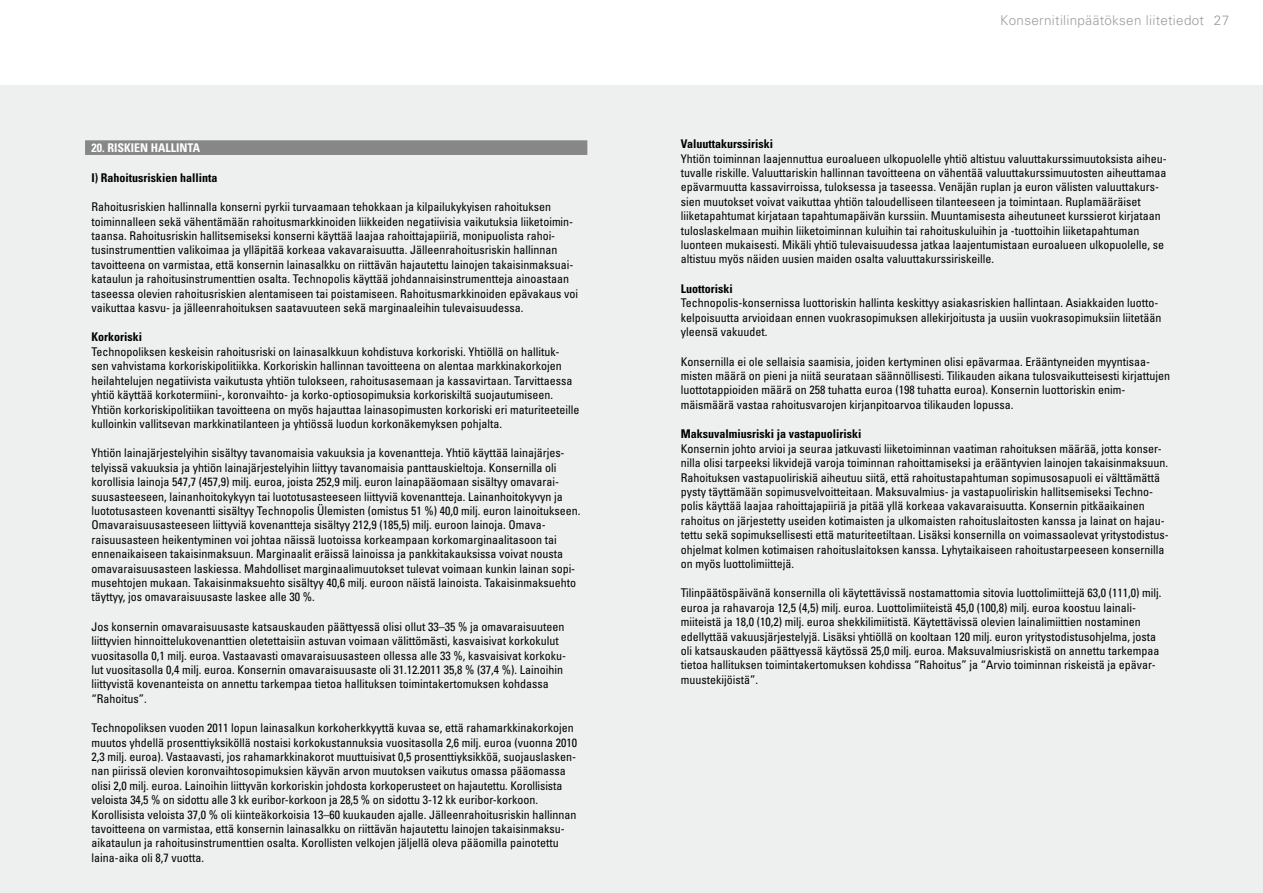
<style>
.page{position:relative;width:1263px;height:893px;background:#fff}
.page>*{position:absolute;margin:0;border:0;box-sizing:border-box;transform-origin:0 0}
.t1{font:300 13.5px "Univers";letter-spacing:.02em;color:#9d9d9c}
.t2{font:condensed 12px/14.4px "Univers";color:#000}
.t3{font:700 condensed 12px "Univers";color:#000}
.t4{font:700 condensed 12px "Univers";color:#fff}
</style>
<div class="page">
<div style="left:0;top:85px;width:1263px;height:808px;background:#eeefef"></div>
<div style="left:85px;top:140px;width:502px;height:15px;background:#878787"></div>
<p class="t4" style="left:91px;top:141px;width:110px">20. RISKIEN HALLINTA</p>
<p class="t3" style="left:91px;top:170px;width:128px">I) Rahoitusriskien hallinta</p>
<p class="t2" style="left:91px;top:199px;width:488px">Rahoitusriskien hallinnalla konserni pyrkii turvaamaan tehokkaan ja kilpailukykyisen rahoituksen toiminnalleen sekä vähentämään rahoitusmarkkinoiden liikkeiden negatiivisia vaikutuksia liiketoimin&shy;taansa. Rahoitusriskin hallitsemiseksi konserni käyttää laajaa rahoittajapiiriä, monipuolista rahoi&shy;tusinstrumenttien valikoimaa ja ylläpitää korkeaa vakavaraisuutta. Jälleenrahoitusriskin hallinnan tavoitteena on varmistaa, että konsernin lainasalkku on riittävän hajautettu lainojen takaisinmaksuai&shy;kataulun ja rahoitusinstrumenttien osalta. Technopolis käyttää johdannaisinstrumentteja ainoastaan taseessa olevien rahoitusriskien alentamiseen tai poistamiseen. Rahoitusmarkkinoiden epävakaus voi vaikuttaa kasvu- ja jälleenrahoituksen saatavuuteen sekä marginaaleihin tulevaisuudessa.</p>
<p class="t3" style="left:91px;top:330px;width:52px">Korkoriski</p>
<p class="t2" style="left:91px;top:344px;width:489px">Technopoliksen keskeisin rahoitusriski on lainasalkkuun kohdistuva korkoriski. Yhtiöllä on hallituk&shy;sen vahvistama korkoriskipolitiikka. Korkoriskin hallinnan tavoitteena on alentaa markkinakorkojen heilahtelujen negatiivista vaikutusta yhtiön tulokseen, rahoitusasemaan ja kassavirtaan. Tarvittaessa yhtiö käyttää korkotermiini-, koronvaihto- ja korko-optiosopimuksia korkoriskiltä suojautumiseen.<br>Yhtiön korkoriskipolitiikan tavoitteena on myös hajauttaa lainasopimusten korkoriski eri maturiteeteille kulloinkin vallitsevan markkinatilanteen ja yhtiössä luodun korkonäkemyksen pohjalta.</p>
<p class="t2" style="left:91px;top:446px;width:490px">Yhtiön lainajärjestelyihin sisältyy tavanomaisia vakuuksia ja kovenantteja. Yhtiö käyttää lainajärjes&shy;telyissä vakuuksia ja yhtiön lainajärjestelyihin liittyy tavanomaisia panttauskieltoja. Konsernilla oli korollisia lainoja 547,7 (457,9) milj. euroa, joista 252,9 milj. euron lainapääomaan sisältyy omavarai&shy;suusasteeseen, lainanhoitokykyyn tai luototusasteeseen liittyviä kovenantteja. Lainanhoitokyvyn ja luototusasteen kovenantti sisältyy Technopolis Ülemisten (omistus 51 %) 40,0 milj. euron lainoitukseen.<br>Omavaraisuusasteeseen liittyviä kovenantteja sisältyy 212,9 (185,5) milj. euroon lainoja. Omava&shy;raisuusasteen heikentyminen voi johtaa näissä luotoissa korkeampaan korkomarginaalitasoon tai ennenaikaiseen takaisinmaksuun. Marginaalit eräissä lainoissa ja pankkitakauksissa voivat nousta omavaraisuusasteen laskiessa. Mahdolliset marginaalimuutokset tulevat voimaan kunkin lainan sopi&shy;musehtojen mukaan. Takaisinmaksuehto sisältyy 40,6 milj. euroon näistä lainoista. Takaisinmaksuehto täyttyy, jos omavaraisuusaste laskee alle 30 %.</p>
<p class="t2" style="left:91px;top:619px;width:476px">Jos konsernin omavaraisuusaste katsauskauden päättyessä olisi ollut 33–35 % ja omavaraisuuteen liittyvien hinnoittelukovenanttien oletettaisiin astuvan voimaan välittömästi, kasvaisivat korkokulut vuositasolla 0,1 milj. euroa. Vastaavasti omavaraisuusasteen ollessa alle 33 %, kasvaisivat korkoku&shy;lut vuositasolla 0,4 milj. euroa. Konsernin omavaraisuusaste oli 31.12.2011 35,8 % (37,4 %). Lainoihin liittyvistä kovenanteista on annettu tarkempaa tietoa hallituksen toimintakertomuksen kohdassa “Rahoitus”.</p>
<p class="t2" style="left:91px;top:720px;width:487px">Technopoliksen vuoden 2011 lopun lainasalkun korkoherkkyyttä kuvaa se, että rahamarkkinakorkojen muutos yhdellä prosenttiyksiköllä nostaisi korkokustannuksia vuositasolla 2,6 milj. euroa (vuonna 2010<br>2,3 milj. euroa). Vastaavasti, jos rahamarkkinakorot muuttuisivat 0,5 prosenttiyksikköä, suojauslasken&shy;nan piirissä olevien koronvaihtosopimuksien käyvän arvon muutoksen vaikutus omassa pääomassa olisi 2,0 milj. euroa. Lainoihin liittyvän korkoriskin johdosta korkoperusteet on hajautettu. Korollisista veloista 34,5 % on sidottu alle 3 kk euribor-korkoon ja 28,5 % on sidottu 3-12 kk euribor-korkoon.<br>Korollisista veloista 37,0 % oli kiinteäkorkoisia 13–60 kuukauden ajalle. Jälleenrahoitusriskin hallinnan tavoitteena on varmistaa, että konsernin lainasalkku on riittävän hajautettu lainojen takaisinmaksu&shy;aikataulun ja rahoitusinstrumenttien osalta. Korollisten velkojen jäljellä oleva pääomilla painotettu laina-aika oli 8,7 vuotta.</p>
<p class="t1" style="left:1000px;top:12px;width:230px">Konsernitilinpäätöksen liitetiedot 27</p>
<p class="t3" style="left:681px;top:136px;width:94px">Valuuttakurssiriski</p>
<p class="t2" style="left:681px;top:151px;width:487px">Yhtiön toiminnan laajennuttua euroalueen ulkopuolelle yhtiö altistuu valuuttakurssimuutoksista aiheu&shy;tuvalle riskille. Valuuttariskin hallinnan tavoitteena on vähentää valuuttakurssimuutosten aiheuttamaa epävarmuutta kassavirroissa, tuloksessa ja taseessa. Venäjän ruplan ja euron välisten valuuttakurs&shy;sien muutokset voivat vaikuttaa yhtiön taloudelliseen tilanteeseen ja toimintaan. Ruplamääräiset liiketapahtumat kirjataan tapahtumapäivän kurssiin. Muuntamisesta aiheutuneet kurssierot kirjataan tuloslaskelmaan muihin liiketoiminnan kuluihin tai rahoituskuluihin ja -tuottoihin liiketapahtuman luonteen mukaisesti. Mikäli yhtiö tulevaisuudessa jatkaa laajentumistaan euroalueen ulkopuolelle, se altistuu myös näiden uusien maiden osalta valuuttakurssiriskeille.</p>
<p class="t3" style="left:681px;top:281px;width:53px">Luottoriski</p>
<p class="t2" style="left:681px;top:296px;width:482px">Technopolis-konsernissa luottoriskin hallinta keskittyy asiakasriskien hallintaan. Asiakkaiden luotto&shy;kelpoisuutta arvioidaan ennen vuokrasopimuksen allekirjoitusta ja uusiin vuokrasopimuksiin liitetään yleensä vakuudet.</p>
<p class="t2" style="left:681px;top:354px;width:491px">Konsernilla ei ole sellaisia saamisia, joiden kertyminen olisi epävarmaa. Erääntyneiden myyntisaa&shy;misten määrä on pieni ja niitä seurataan säännöllisesti. Tilikauden aikana tulosvaikutteisesti kirjattujen luottotappioiden määrä on 258 tuhatta euroa (198 tuhatta euroa). Konsernin luottoriskin enim&shy;mäismäärä vastaa rahoitusvarojen kirjanpitoarvoa tilikauden lopussa.</p>
<p class="t3" style="left:681px;top:427px;width:182px">Maksuvalmiusriski ja vastapuoliriski</p>
<p class="t2" style="left:681px;top:441px;width:489px">Konsernin johto arvioi ja seuraa jatkuvasti liiketoiminnan vaatiman rahoituksen määrää, jotta konser&shy;nilla olisi tarpeeksi likvidejä varoja toiminnan rahoittamiseksi ja erääntyvien lainojen takaisinmaksuun.<br>Rahoituksen vastapuoliriskiä aiheutuu siitä, että rahoitustapahtuman sopimusosapuoli ei välttämättä pysty täyttämään sopimusvelvoitteitaan. Maksuvalmius- ja vastapuoliriskin hallitsemiseksi Techno&shy;polis käyttää laajaa rahoittajapiiriä ja pitää yllä korkeaa vakavaraisuutta. Konsernin pitkäaikainen rahoitus on järjestetty useiden kotimaisten ja ulkomaisten rahoituslaitosten kanssa ja lainat on hajau&shy;tettu sekä sopimuksellisesti että maturiteetiltaan. Lisäksi konsernilla on voimassaolevat yritystodistus&shy;ohjelmat kolmen kotimaisen rahoituslaitoksen kanssa. Lyhytaikaiseen rahoitustarpeeseen konsernilla on myös luottolimiittejä.</p>
<p class="t2" style="left:681px;top:586px;width:482px">Tilinpäätöspäivänä konsernilla oli käytettävissä nostamattomia sitovia luottolimiittejä 63,0 (111,0) milj. euroa ja rahavaroja 12,5 (4,5) milj. euroa. Luottolimiiteistä 45,0 (100,8) milj. euroa koostuu lainali&shy;miiteistä ja 18,0 (10,2) milj. euroa shekkilimiitistä. Käytettävissä olevien lainalimiittien nostaminen edellyttää vakuusjärjestelyjä. Lisäksi yhtiöllä on kooltaan 120 milj. euron yritystodistusohjelma, josta oli katsauskauden päättyessä käytössä 25,0 milj. euroa. Maksuvalmiusriskistä on annettu tarkempaa tietoa hallituksen toimintakertomuksen kohdissa “Rahoitus” ja “Arvio toiminnan riskeistä ja epävar&shy;muustekijöistä”.</p>
</div>
